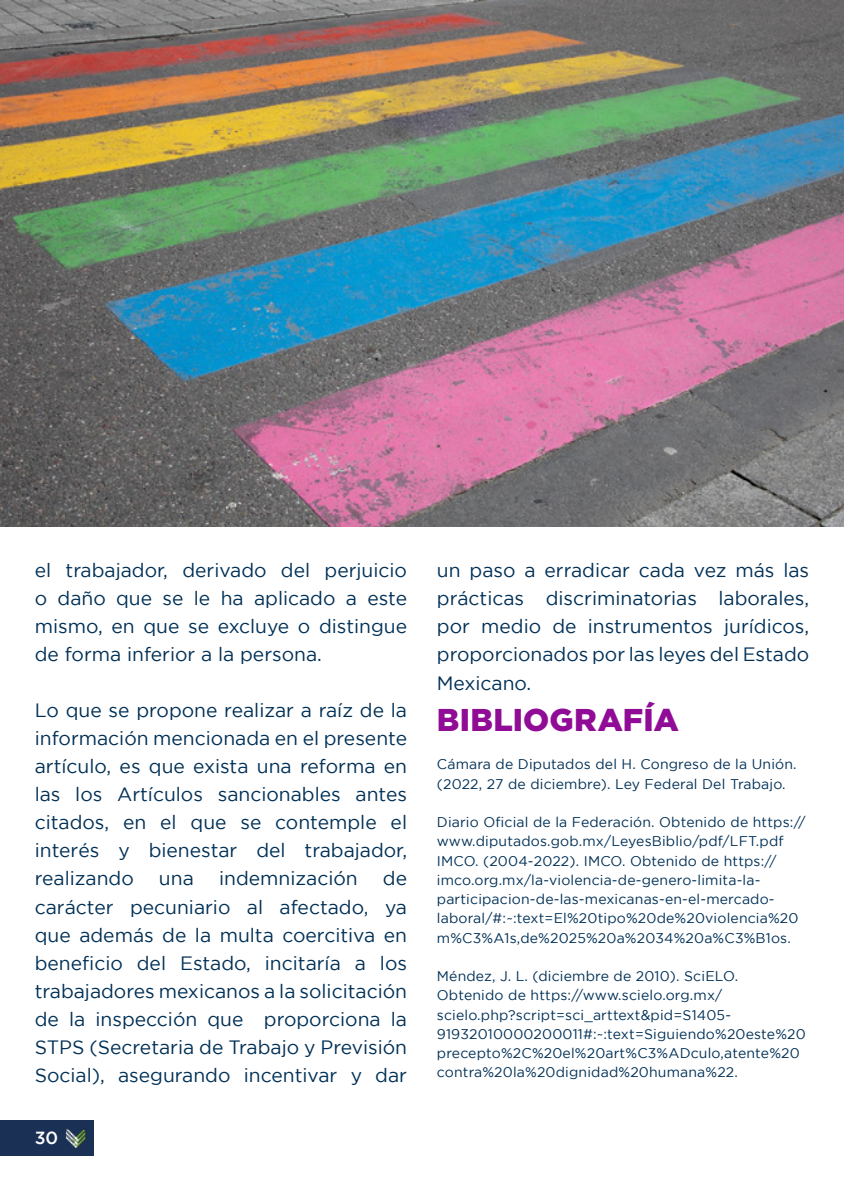
<style>
.page{position:relative;width:844px;height:1191px;background:#fff}
.page>*{position:absolute;margin:0;border:0;box-sizing:border-box;transform-origin:0 0}
.t1{font:900 31.5px "Gotham";letter-spacing:.01em;color:#900c96}
.t2{font:19.25px/28px "Gotham";color:#003056;text-align:justify}
.t3{font:500 17.5px "Gotham";color:#fff}
.t4{font:14px/19.2px "Gotham";letter-spacing:.01em;color:#003056}
</style>
<div class="page">
<div style="left:0;top:1120px;width:93px;height:36px;background:#1a3155"></div>
<img style="left:65px;top:1129px;width:22px;height:20px">
<img style="left:0;top:0;width:843px;height:526px">
<p class="t2" style="left:35px;top:556px;width:374px">el trabajador, derivado del perjuicio o daño que se le ha aplicado a este mismo, en que se excluye o distingue de forma inferior a la persona.</p>
<p class="t2" style="left:35px;top:696px;width:374px">Lo que se propone realizar a raíz de la información mencionada en el presente artículo, es que exista una reforma en las los Artículos sancionables antes citados, en el que se contemple el interés y bienestar del trabajador, realizando</p>
<p class="t2" style="left:159px;top:864px;width:36px">una</p>
<p class="t2" style="left:219px;top:864px;width:140px">indemnización</p>
<p class="t2" style="left:35px;top:864px;width:374px;text-indent:348px">de carácter pecuniario al afectado, ya que además de la multa coercitiva en beneficio del Estado, incitaría a los trabajadores mexicanos a la solicitación de la inspección que proporciona la STPS (Secretaria de Trabajo y Previsión Social), asegurando incentivar y dar</p>
<p class="t3" style="left:35px;top:1127px;width:25px">30</p>
<p class="t2" style="left:437px;top:556px;width:374px">un paso a erradicar cada vez más las prácticas discriminatorias laborales, por medio de instrumentos jurídicos, proporcionados por las leyes del Estado Mexicano.</p>
<h1 class="t1" style="left:437px;top:701px;width:243px">BIBLIOGRAFÍA</h1>
<p class="t4" style="left:437px;top:754px;width:361px">Cámara de Diputados del H. Congreso de la Unión. (2022, 27 de diciembre). Ley Federal Del Trabajo.</p>
<p class="t4" style="left:437px;top:812px;width:370px">Diario Oficial de la Federación. Obtenido de https:// www.diputados.gob.mx/LeyesBiblio/pdf/LFT.pdf IMCO. (2004-2022). IMCO. Obtenido de https:// imco.org.mx/la-violencia-de-genero-limita-la&shy;participacion-de-las-mexicanas-en-el-mercado&shy;laboral/#:~:text=El%20tipo%20de%20violencia%20 m%C3%A1s,de%2025%20a%2034%20a%C3%B1os.</p>
<p class="t4" style="left:437px;top:966px;width:370px">Méndez, J. L. (diciembre de 2010). SciELO.<br>Obtenido de https://www.scielo.org.mx/ scielo.php?script=sci_arttext&amp;pid=S1405- 91932010000200011#:~:text=Siguiendo%20este%20 precepto%2C%20el%20art%C3%ADculo,atente%20 contra%20la%20dignidad%20humana%22.</p>
</div>
